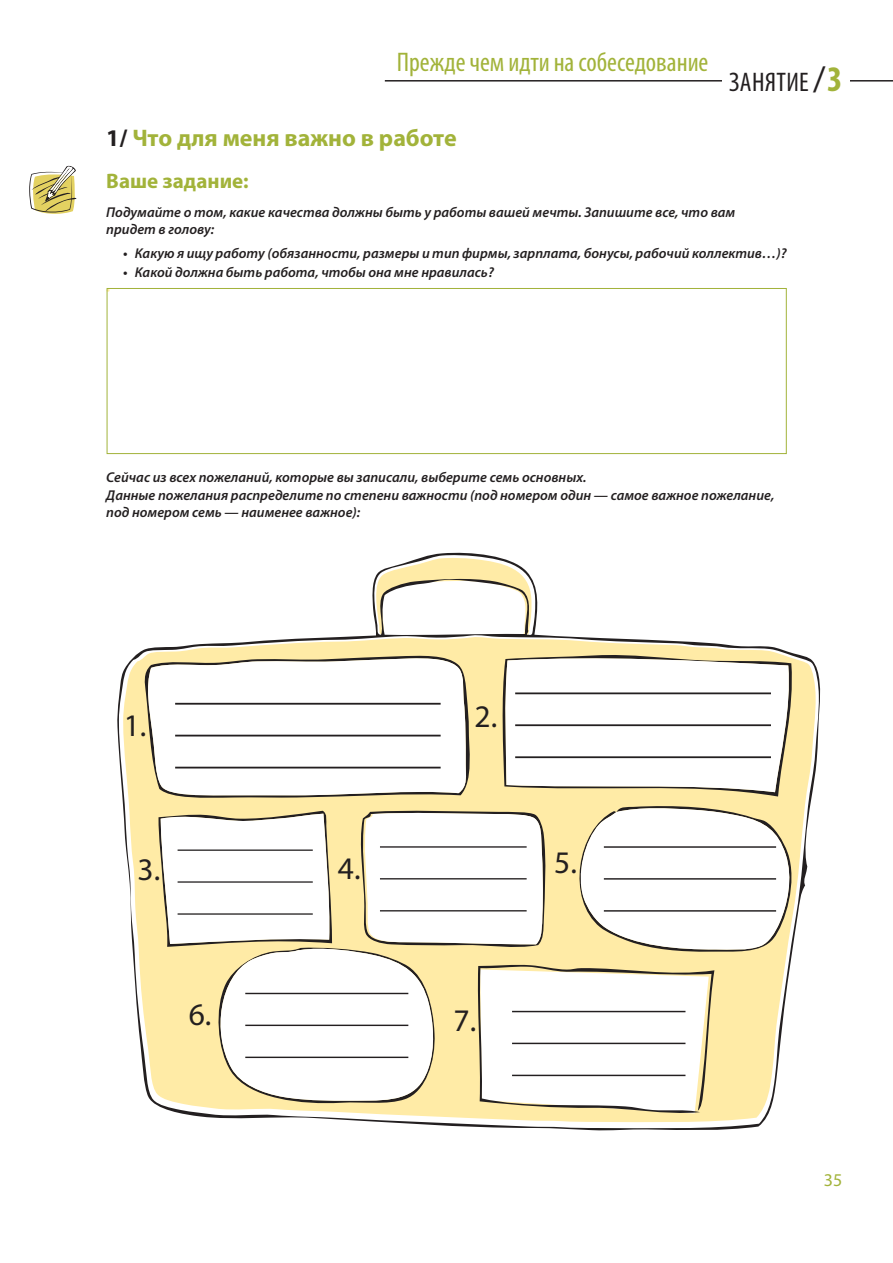
<style>
.page{position:relative;width:893px;height:1263px;background:#fff}
.page>*{position:absolute;margin:0;border:0;box-sizing:border-box;transform-origin:0 0}
.t1{font:31.5px "Myriad Pro";color:#231f20}
.t2{font:condensed 27px "Myriad Pro";color:#a2b33a}
.t3{font:condensed 27px "Myriad Pro";letter-spacing:.01em;color:#231f20}
.Sekce{font:700 24px "Myriad Pro";color:#a2b33a}
.Váš_úkol_Moje_poznám{font:700 21px "Myriad Pro";color:#a2b33a}
.t4{font:18px "Myriad Pro";color:#a2b33a}
.Zadání_úkolu{font:italic 600 14.25px/17.1px "Myriad Pro";color:#231f20}
.Základní_text{font:italic 600 14.25px "Myriad Pro";color:#231f20}
.Základní_text-2{font:14.25px "Myriad Pro";color:#ffeba6}
.s1{font-stretch:normal;font-size:36px}
.s2{font-weight:700;font-size:36px;color:#a2b33a}
.s3{color:#231f20}
</style>
<div class="page">
<hr style="left:385px;top:80px;width:508px;height:2px;background:#231f20">
<div style="left:722px;top:63px;width:127px;height:41px;background:#fff"></div>
<svg style="left:29px;top:165px;width:48px;height:49px"></svg>
<div style="left:107px;top:288px;width:680px;height:166px;border:1px solid #a2b33a"></div>
<svg style="left:117px;top:552px;width:704px;height:579px"></svg>
<svg style="left:142px;top:654px;width:332px;height:145px;background:#e0ce94"></svg>
<svg style="left:145px;top:658px;width:323px;height:137px"></svg>
<hr style="left:175px;top:703px;width:266px;height:2px;background:#231f20">
<hr style="left:175px;top:735px;width:266px;height:1px;background:#231f20">
<hr style="left:175px;top:767px;width:266px;height:1px;background:#231f20">
<svg style="left:501px;top:653px;width:293px;height:143px"></svg>
<hr style="left:515px;top:692px;width:256px;height:2px;background:#231f20">
<hr style="left:515px;top:724px;width:256px;height:2px;background:#231f20">
<hr style="left:515px;top:756px;width:256px;height:2px;background:#231f20">
<svg style="left:158px;top:804px;width:640px;height:311px"></svg>
<h2 class="t2" style="left:397px;top:46px;width:313px">Прежде чем идти на собеседование</h2>
<h2 class="t3" style="left:729px;top:65px;width:115px">ЗАНЯТИЕ<span class="s1">/</span><span class="s2">3</span></h2>
<p class="Sekce" style="left:106px;top:122px;width:352px"><span class="s3">1/</span> Что для меня важно в работе</p>
<p class="Váš_úkol_Moje_poznám" style="left:106px;top:167px;width:144px">Ваше задание:</p>
<p class="Zadání_úkolu" style="left:106px;top:203px;width:631px">Подумайте о том, какие качества должны быть у работы вашей мечты. Запишите все, что вам придет в голову:</p>
<p class="Základní_text" style="left:123px;top:244px;width:665px">• Какую я ищу работу (обязанности, размеры и тип фирмы, зарплата, бонусы, рабочий коллектив…)?</p>
<p class="Základní_text" style="left:123px;top:263px;width:372px">• Какой должна быть работа, чтобы она мне нравилась?</p>
<p class="Základní_text-2" style="left:106px;top:281px;width:6px">•</p>
<p class="Zadání_úkolu" style="left:106px;top:469px;width:670px">Сейчас из всех пожеланий, которые вы записали, выберите семь основных.<br>Данные пожелания распределите по степени важности (под номером один — самое важное пожелание, под номером семь — наименее важное):</p>
<h1 class="t1" style="left:124px;top:706px;width:24px">1.</h1>
<h1 class="t1" style="left:475px;top:697px;width:24px">2.</h1>
<h1 class="t1" style="left:138px;top:850px;width:24px">3.</h1>
<h1 class="t1" style="left:338px;top:849px;width:24px">4.</h1>
<h1 class="t1" style="left:554px;top:842px;width:24px">5.</h1>
<h1 class="t1" style="left:189px;top:995px;width:24px">6.</h1>
<h1 class="t1" style="left:454px;top:1001px;width:24px">7.</h1>
<p class="t4" style="left:824px;top:1169px;width:20px">35</p>
</div>
